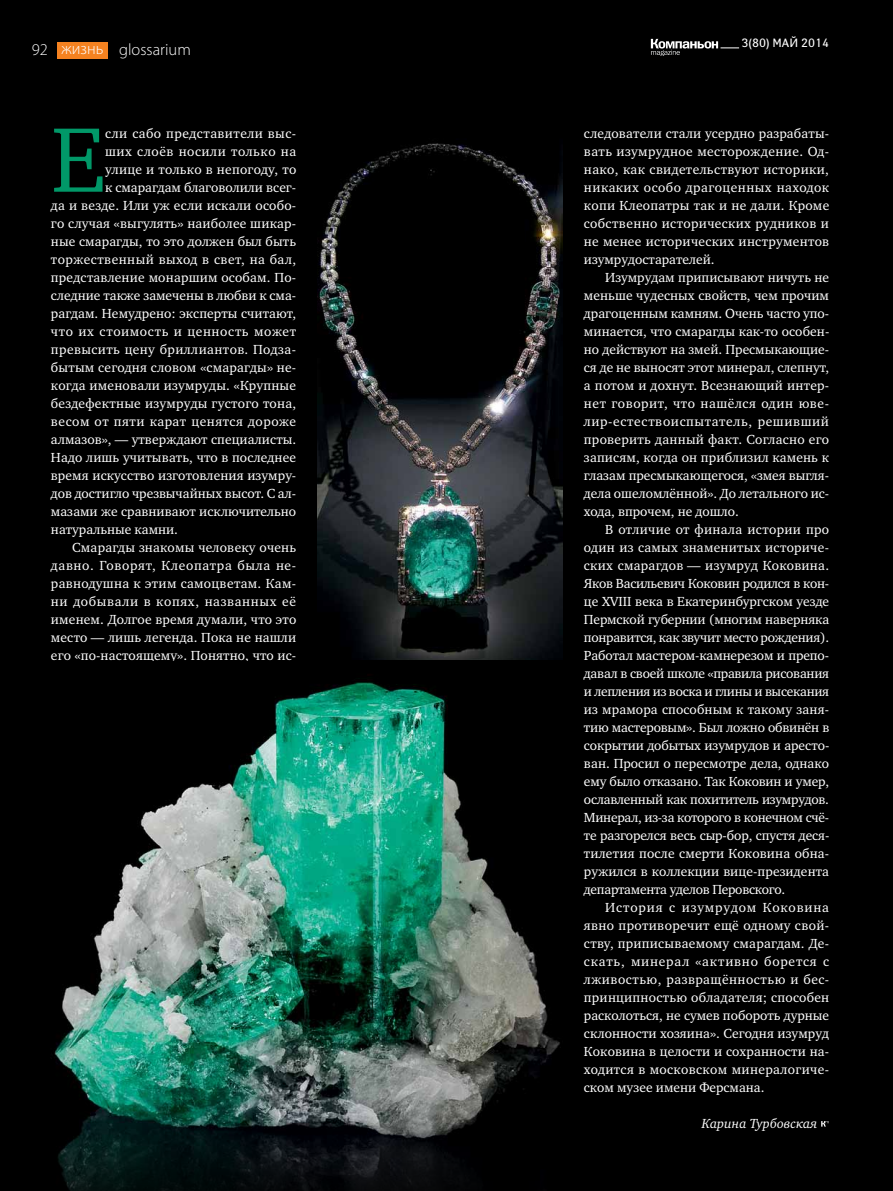
<style>
.page{position:relative;width:893px;height:1191px;background:#000}
.page>*{position:absolute;margin:0;border:0;box-sizing:border-box;transform-origin:0 0}
.t1{font:94.05px "Charter ITC";color:#019868}
.t2{font:300 16.5px "Myriad Pro";color:#fff}
.t3{font:13.5px/18px "Charter ITC";letter-spacing:.015em;color:#fff;text-align:justify}
.t4{font:13.5px "Charter ITC";letter-spacing:.045em;color:#fff}
.t5{font:13.5px "Charter ITC";letter-spacing:.035em;color:#fff}
.t6{font:13.5px "Charter ITC";letter-spacing:.04em;color:#fff}
.t7{font:italic 13.5px "Charter ITC";color:#fff}
.t8{font:12px "Yanus";color:#fff}
</style>
<div class="page">
<div style="left:57px;top:42px;width:51px;height:17px;background:#f58220"></div>
<svg style="left:651px;top:39px;width:88px;height:17px"></svg>
<svg style="left:821px;top:1121px;width:8px;height:5px"></svg>
<img style="left:317px;top:143px;width:246px;height:517px">
<img style="left:54px;top:674px;width:506px;height:517px">
<p class="t2" style="left:32px;top:40px;width:18px">92</p>
<p class="t2" style="left:62px;top:40px;width:131px">жизнь glossarium</p>
<h1 class="t1" style="left:51px;top:101px;width:56px">Е</h1>
<p class="t5" style="left:105px;top:125px;width:193px">сли сабо представители выс-</p>
<p class="t6" style="left:105px;top:143px;width:193px">ших слоёв носили только на</p>
<p class="t3" style="left:105px;top:160px;width:193px">улице и только в непогоду, то</p>
<p class="t3" style="left:105px;top:178px;width:193px">к смарагдам благоволили всег-</p>
<p class="t3" style="left:51px;top:196px;width:247px">да и везде. Или уж если искали особо-</p>
<p class="t3" style="left:51px;top:214px;width:247px">го случая «выгулять» наиболее шикар-</p>
<p class="t3" style="left:51px;top:232px;width:247px">ные смарагды, то это должен был быть</p>
<p class="t3" style="left:51px;top:250px;width:247px">торжественный выход в свет, на бал,</p>
<p class="t3" style="left:51px;top:268px;width:247px">представление монаршим особам. По-</p>
<p class="t3" style="left:51px;top:286px;width:247px">следние также замечены в любви к сма-</p>
<p class="t3" style="left:51px;top:304px;width:247px">рагдам. Немудрено: эксперты считают,</p>
<p class="t4" style="left:51px;top:323px;width:247px">что их стоимость и ценность может</p>
<p class="t3" style="left:51px;top:340px;width:247px">превысить цену бриллиантов. Подза-</p>
<p class="t3" style="left:51px;top:358px;width:247px">бытым сегодня словом «смарагды» не-</p>
<p class="t3" style="left:51px;top:376px;width:247px">когда именовали изумруды. «Крупные</p>
<p class="t3" style="left:51px;top:394px;width:247px">бездефектные изумруды густого тона,</p>
<p class="t5" style="left:51px;top:413px;width:247px">весом от пяти карат ценятся дороже</p>
<p class="t3" style="left:51px;top:430px;width:247px">алмазов», — утверждают специалисты.</p>
<p class="t3" style="left:51px;top:448px;width:247px">Надо лишь учитывать, что в последнее</p>
<p class="t3" style="left:51px;top:466px;width:247px">время искусство изготовления изумру-</p>
<p class="t3" style="left:51px;top:484px;width:247px">дов достигло чрезвычайных высот. С ал-</p>
<p class="t3" style="left:51px;top:502px;width:247px">мазами же сравнивают исключительно</p>
<p class="t3" style="left:51px;top:520px;width:129px">натуральные камни.</p>
<p class="t3" style="left:72px;top:538px;width:226px">Смарагды знакомы человеку очень</p>
<p class="t4" style="left:51px;top:557px;width:247px">давно. Говорят, Клеопатра была не-</p>
<p class="t3" style="left:51px;top:574px;width:247px">равнодушна к этим самоцветам. Кам-</p>
<p class="t4" style="left:51px;top:592px;width:247px">ни добывали в копях, названных её</p>
<p class="t3" style="left:51px;top:610px;width:247px">именем. Долгое время думали, что это</p>
<p class="t3" style="left:51px;top:628px;width:247px">место — лишь легенда. Пока не нашли</p>
<p class="t3" style="left:51px;top:646px;width:247px">его «по-настоящему». Понятно, что ис-</p>
<p class="t8" style="left:741px;top:36px;width:89px">3(80) май 2014</p>
<p class="t3" style="left:584px;top:124px;width:247px">следователи стали усердно разрабаты&shy;вать изумрудное месторождение. Од&shy;нако, как свидетельствуют историки, никаких особо драгоценных находок копи Клеопатры так и не дали. Кроме собственно исторических рудников и не менее исторических инструментов изумрудостарателей.</p>
<p class="t3" style="left:584px;top:268px;width:247px;text-indent:21px">Изумрудам приписывают ничуть не меньше чудесных свойств, чем прочим драгоценным камням. Очень часто упо&shy;минается, что смарагды как-то особен&shy;но действуют на змей. Пресмыкающие&shy;ся де не выносят этот минерал, слепнут, а потом и дохнут. Всезнающий интер&shy;нет говорит, что нашёлся один юве&shy;лир-естествоиспытатель, решивший проверить данный факт. Согласно его записям, когда он приблизил камень к глазам пресмыкающегося, «змея выгля&shy;дела ошеломлённой». До летального ис&shy;хода, впрочем, не дошло.</p>
<p class="t3" style="left:584px;top:520px;width:247px;text-indent:21px">В отличие от финала истории про один из самых знаменитых историче&shy;ских смарагдов — изумруд Коковина.<br>Яков Васильевич Коковин родился в кон&shy;це ХVIII века в Екатеринбургском уезде Пермской губернии (многим наверняка понравится, как звучит место рождения).<br>Работал мастером-камнерезом и препо&shy;давал в своей школе «правила рисования и лепления из воска и глины и высекания из мрамора способным к такому заня&shy;тию мастеровым». Был ложно обвинён в сокрытии добытых изумрудов и аресто&shy;ван. Просил о пересмотре дела, однако ему было отказано. Так Коковин и умер, ославленный как похититель изумрудов.<br>Минерал, из-за которого в конечном счё&shy;те разгорелся весь сыр-бор, спустя деся&shy;тилетия после смерти Коковина обна&shy;ружился в коллекции вице-президента департамента уделов Перовского.</p>
<p class="t3" style="left:584px;top:898px;width:247px;text-indent:21px">История с изумрудом Коковина явно противоречит ещё одному свой&shy;ству, приписываемому смарагдам. Де&shy;скать, минерал «активно борется с лживостью, развращённостью и бес&shy;принципностью обладателя; способен расколоться, не сумев побороть дурные склонности хозяина». Сегодня изумруд Коковина в целости и сохранности на&shy;ходится в московском минералогиче&shy;ском музее имени Ферсмана.</p>
<p class="t7" style="left:702px;top:1114px;width:117px">Карина Турбовская</p>
</div>
